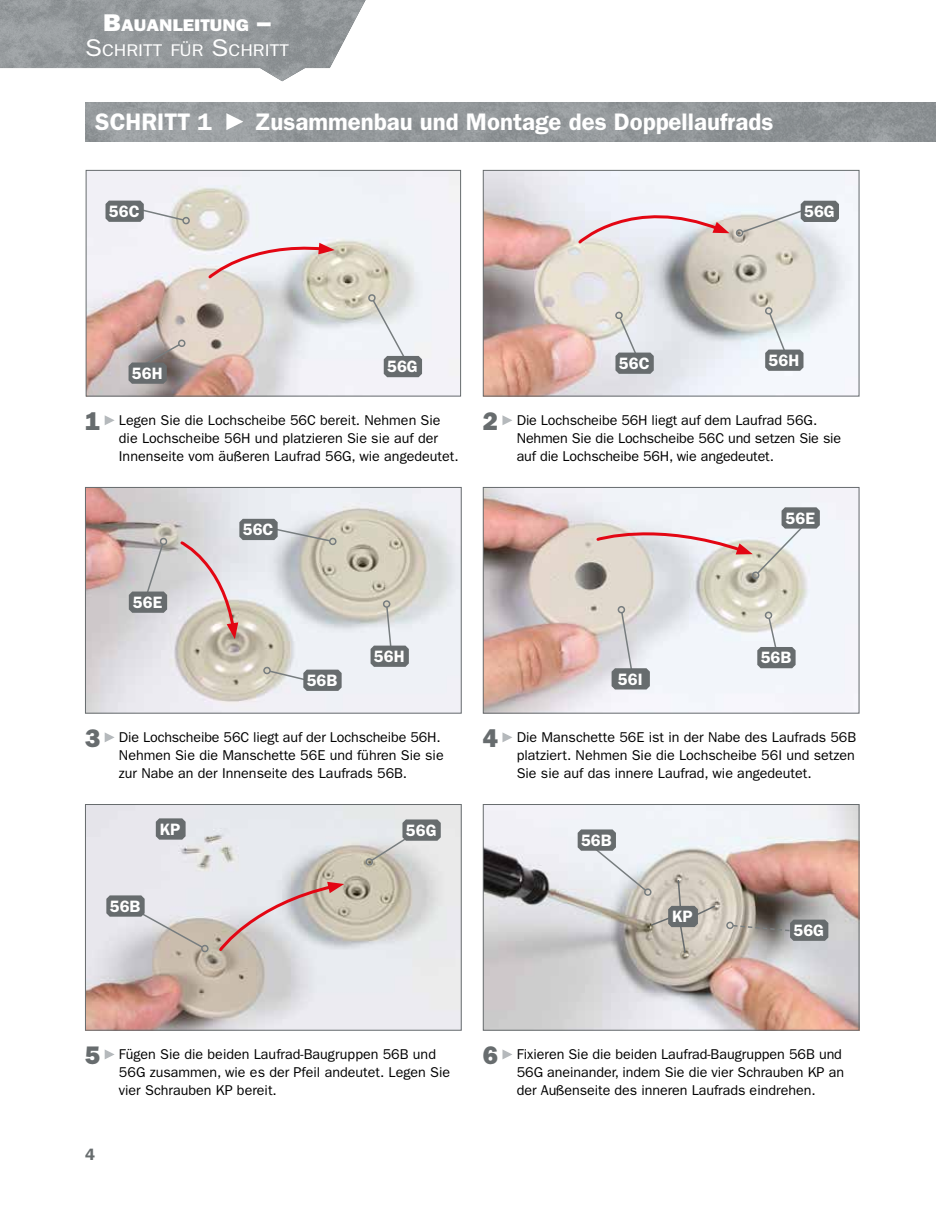
<style>
.page{position:relative;width:936px;height:1212px;background:#fff}
.page>*{position:absolute;margin:0;border:0;box-sizing:border-box;transform-origin:0 0}
.t1{font:600 24px "ITC Franklin Gothic Std";color:#fff}
.t2{font:16.95px "ITC Franklin Gothic Std";color:#fff;scale:1.12 1}
.t3{font:16.95px "ITC Franklin Gothic Std Hvy";color:#fff;scale:1.12 1}
.t4{font:600 16.5px "ITC Franklin Gothic Std";color:#fff}
.t5{font:600 16.5px "ITC Franklin Gothic Std";color:#676c6e}
.t6{font:14.25px/18px "ITC Franklin Gothic Std";color:#000}
.s1{font-size:24.3px}
.s2{font-family:"ITC Franklin Gothic Std Hvy";font-size:25.5px;color:#676c6e}
</style>
<div class="page">
<img style="left:0;top:0;width:366px;height:81px">
<img style="left:85px;top:102px;width:850px;height:39px">
<svg style="left:226px;top:113px;width:17px;height:17px"></svg>
<img style="left:88px;top:172px;width:371px;height:222px">
<div style="left:86px;top:170px;width:375px;height:226px;border:1px solid #676c6e"></div>
<img style="left:485px;top:172px;width:372px;height:222px">
<div style="left:483px;top:170px;width:376px;height:226px;border:1px solid #676c6e"></div>
<svg style="left:105px;top:415px;width:10px;height:10px"></svg>
<svg style="left:502px;top:415px;width:10px;height:10px"></svg>
<img style="left:87px;top:489px;width:372px;height:222px">
<div style="left:85px;top:487px;width:376px;height:226px;border:1px solid #676c6e"></div>
<img style="left:485px;top:489px;width:372px;height:222px">
<div style="left:483px;top:487px;width:376px;height:226px;border:1px solid #676c6e"></div>
<svg style="left:105px;top:732px;width:10px;height:10px"></svg>
<svg style="left:502px;top:732px;width:10px;height:10px"></svg>
<svg style="left:128px;top:338px;width:57px;height:46px;background:#918c8c"></svg>
<div style="left:182px;top:217px;width:8px;height:8px;border:2px solid #777d7f;border-radius:3px"></div>
<svg style="left:105px;top:201px;width:80px;height:21px"></svg>
<svg style="left:207px;top:242px;width:128px;height:38px"></svg>
<img style="left:87px;top:806px;width:372px;height:222px">
<div style="left:85px;top:804px;width:376px;height:226px;border:1px solid #676c6e"></div>
<img style="left:485px;top:806px;width:372px;height:222px">
<div style="left:483px;top:804px;width:376px;height:226px;border:1px solid #676c6e"></div>
<svg style="left:105px;top:1049px;width:10px;height:10px"></svg>
<svg style="left:502px;top:1049px;width:10px;height:10px"></svg>
<svg style="left:365px;top:819px;width:76px;height:48px;background:#c0c1c0"></svg>
<svg style="left:156px;top:818px;width:29px;height:22px"></svg>
<svg style="left:614px;top:312px;width:39px;height:62px;background:#b9bcbe"></svg>
<div style="left:329px;top:537px;width:8px;height:8px;border:2px solid #777d7f;border-radius:3px"></div>
<svg style="left:764px;top:307px;width:39px;height:64px"></svg>
<div style="left:383px;top:600px;width:7px;height:8px;border:2px solid #777d7f;border-radius:50%"></div>
<svg style="left:370px;top:605px;width:39px;height:62px;background:#b6b9b9"></svg>
<svg style="left:367px;top:294px;width:55px;height:83px"></svg>
<svg style="left:736px;top:201px;width:102px;height:36px"></svg>
<svg style="left:129px;top:536px;width:39px;height:77px;background:#acacad"></svg>
<div style="left:263px;top:666px;width:8px;height:8px;border:2px solid #777d7f;border-radius:3px"></div>
<svg style="left:268px;top:669px;width:73px;height:22px;background:#a3a6a6"></svg>
<div style="left:764px;top:611px;width:8px;height:8px;border:2px solid #777d7f;border-radius:3px"></div>
<svg style="left:757px;top:616px;width:38px;height:52px"></svg>
<svg style="left:106px;top:895px;width:104px;height:58px;background:#c8c6c6"></svg>
<svg style="left:577px;top:829px;width:251px;height:125px;background:#c3bab4"></svg>
<svg style="left:577px;top:195px;width:152px;height:50px"></svg>
<svg style="left:179px;top:519px;width:152px;height:120px;background:#d2cdcb"></svg>
<div style="left:617px;top:606px;width:8px;height:8px;border:2px solid #777d7f;border-radius:50%"></div>
<svg style="left:611px;top:611px;width:38px;height:78px;background:#bbbcbe"></svg>
<svg style="left:595px;top:507px;width:224px;height:74px"></svg>
<svg style="left:218px;top:882px;width:126px;height:70px;background:#d3c6c5"></svg>
<p class="t3" style="left:103px;top:15px;width:151px"><span class="s1">B</span>AUANLEITUNG <span class="s1">–</span></p>
<p class="t2" style="left:85px;top:41px;width:183px"><span class="s1">S</span>CHRITT FÜR <span class="s1">S</span>CHRITT</p>
<h1 class="t1" style="left:95px;top:108px;width:118px">SCHRITT 1</h1>
<h1 class="t1" style="left:254px;top:108px;width:520px">Zusammenbau und Montage des Doppellaufrads</h1>
<p class="t4" style="left:109px;top:201px;width:32px">56C</p>
<p class="t4" style="left:804px;top:202px;width:32px">56G</p>
<p class="t4" style="left:132px;top:363px;width:32px">56H</p>
<p class="t4" style="left:387px;top:357px;width:32px">56G</p>
<p class="t4" style="left:619px;top:353px;width:32px">56C</p>
<p class="t4" style="left:768px;top:350px;width:32px">56H</p>
<p class="t6" style="left:119px;top:412px;width:341px;text-indent:-34px"><span class="s2">1</span> Legen Sie die Lochscheibe 56C bereit. Nehmen Sie die Lochscheibe 56H und platzieren Sie sie auf der<br>Innenseite vom äußeren Laufrad 56G, wie angedeutet.</p>
<p class="t6" style="left:516px;top:412px;width:326px;text-indent:-34px"><span class="s2">2</span> Die Lochscheibe 56H liegt auf dem Laufrad 56G.<br>Nehmen Sie die Lochscheibe 56C und setzen Sie sie auf die Lochscheibe 56H, wie angedeutet.</p>
<p class="t4" style="left:133px;top:592px;width:31px">56E</p>
<p class="t4" style="left:243px;top:520px;width:32px">56C</p>
<p class="t4" style="left:307px;top:670px;width:32px">56B</p>
<p class="t4" style="left:374px;top:646px;width:32px">56H</p>
<p class="t4" style="left:618px;top:669px;width:26px">56I</p>
<p class="t4" style="left:785px;top:508px;width:31px">56E</p>
<p class="t4" style="left:760px;top:648px;width:32px">56B</p>
<p class="t6" style="left:119px;top:729px;width:326px;text-indent:-34px"><span class="s2">3</span> Die Lochscheibe 56C liegt auf der Lochscheibe 56H.<br>Nehmen Sie die Manschette 56E und führen Sie sie zur Nabe an der Innenseite des Laufrads 56B.</p>
<p class="t6" style="left:516px;top:729px;width:341px;text-align:justify;text-indent:-34px"><span class="s2">4</span> Die Manschette 56E ist in der Nabe des Laufrads 56B platziert. Nehmen Sie die Lochscheibe 56I und setzen Sie sie auf das innere Laufrad, wie angedeutet.</p>
<p class="t4" style="left:160px;top:819px;width:22px">KP</p>
<p class="t4" style="left:110px;top:896px;width:32px">56B</p>
<p class="t4" style="left:406px;top:820px;width:32px">56G</p>
<p class="t4" style="left:581px;top:830px;width:32px">56B</p>
<p class="t4" style="left:672px;top:907px;width:22px">KP</p>
<p class="t4" style="left:793px;top:920px;width:32px">56G</p>
<p class="t6" style="left:119px;top:1046px;width:333px;text-indent:-34px"><span class="s2">5</span> Fügen Sie die beiden Laufrad-Baugruppen 56B und<br>56G zusammen, wie es der Pfeil andeutet. Legen Sie vier Schrauben KP bereit.</p>
<p class="t6" style="left:516px;top:1046px;width:329px;text-indent:-34px"><span class="s2">6</span> Fixieren Sie die beiden Laufrad-Baugruppen 56B und<br>56G aneinander, indem Sie die vier Schrauben KP an der Außenseite des inneren Laufrads eindrehen.</p>
<p class="t5" style="left:85px;top:1144px;width:11px">4</p>
</div>
